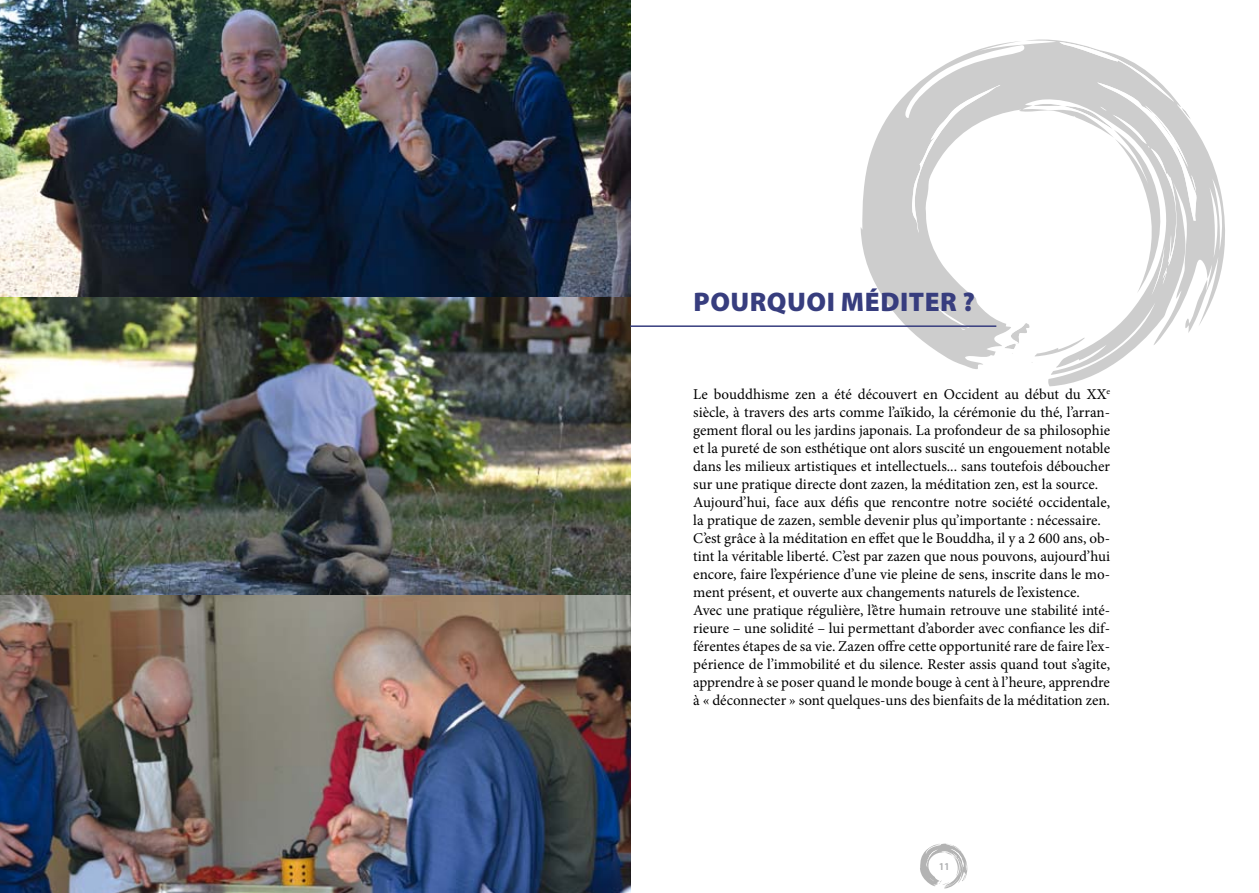
<style>
.page{position:relative;width:1259px;height:893px;background:#fff}
.page>*{position:absolute;margin:0;border:0;box-sizing:border-box;transform-origin:0 0}
.t1{font:900 27px "Myriad Pro";letter-spacing:.02em;color:#373d7e}
.t2{font:15px/18px "Minion Pro";color:#000}
.t3{font:600 10.5px "Myriad Pro";color:#87888a}
</style>
<div class="page">
<svg style="left:860px;top:39px;width:365px;height:347px"></svg>
<svg style="left:905px;top:45px;width:119px;height:188px"></svg>
<svg style="left:1033px;top:42px;width:163px;height:253px"></svg>
<svg style="left:1004px;top:323px;width:80px;height:33px"></svg>
<svg style="left:920px;top:843px;width:48px;height:46px"></svg>
<img style="left:0;top:0;width:630px;height:893px">
<hr style="left:630px;top:325px;width:366px;height:2px;background:#373d7e">
<h1 class="t1" style="left:693px;top:283px;width:283px">POURQUOI MÉDITER ?</h1>
<p class="t2" style="left:693px;top:385px;width:418px">Le bouddhisme zen a été découvert en Occident au début du XX<sup>e </sup>siècle, à travers des arts comme l’aïkido, la cérémonie du thé, l’arran&shy;gement floral ou les jardins japonais. La profondeur de sa philosophie et la pureté de son esthétique ont alors suscité un engouement notable dans les milieux artistiques et intellectuels... sans toutefois déboucher sur une pratique directe dont zazen, la méditation zen, est la source.<br>Aujourd’hui, face aux défis que rencontre notre société occidentale, la pratique de zazen, semble devenir plus qu’importante : nécessaire.<br>C’est grâce à la méditation en effet que le Bouddha, il y a 2 600 ans, ob&shy;tint la véritable liberté. C’est par zazen que nous pouvons, aujourd’hui encore, faire l’expérience d’une vie pleine de sens, inscrite dans le mo&shy;ment présent, et ouverte aux changements naturels de l’existence.<br>Avec une pratique régulière, l’être humain retrouve une stabilité inté&shy;rieure – une solidité – lui permettant d’aborder avec confiance les dif&shy;férentes étapes de sa vie. Zazen offre cette opportunité rare de faire l’ex&shy;périence de l’immobilité et du silence. Rester assis quand tout s’agite, apprendre à se poser quand le monde bouge à cent à l’heure, apprendre à « déconnecter » sont quelques-uns des bienfaits de la méditation zen.</p>
<p class="t3" style="left:938px;top:859px;width:13px">11</p>
</div>
